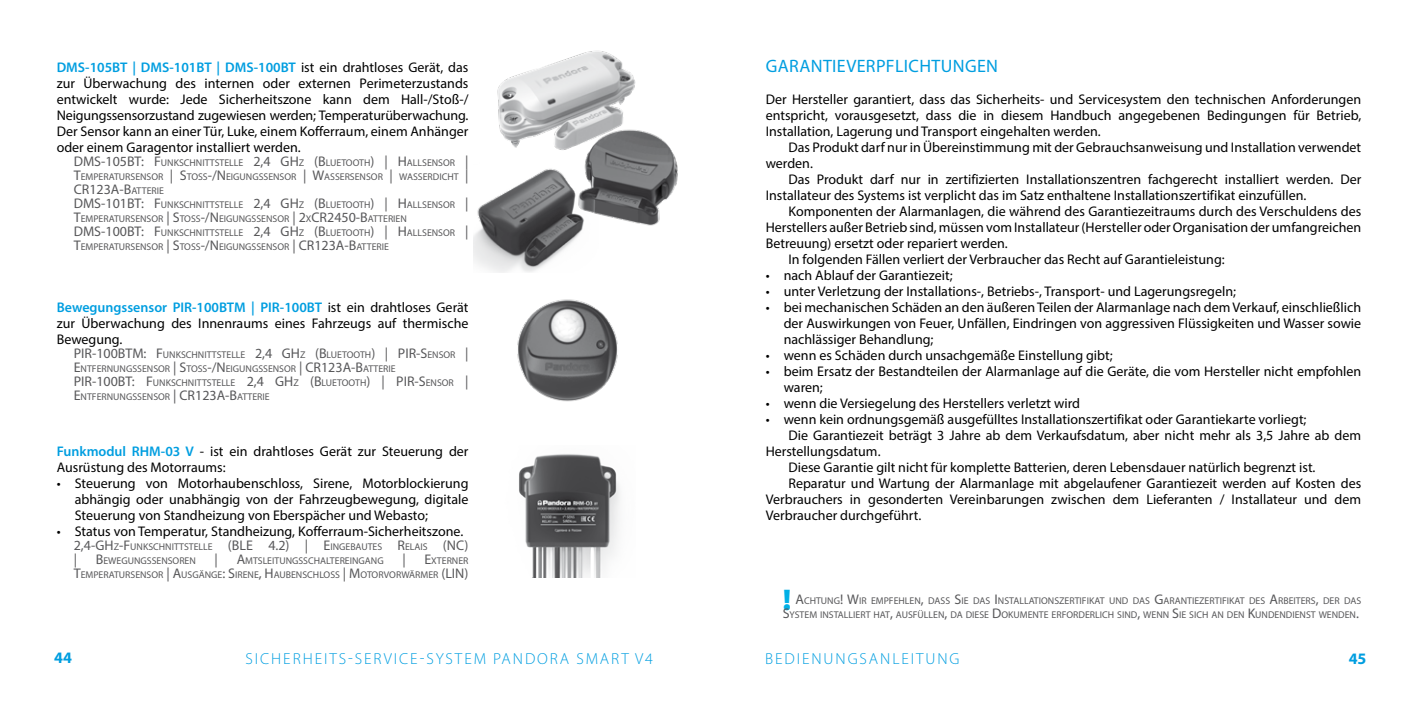
<style>
.page{position:relative;width:1418px;height:709px;background:#fff}
.page>*{position:absolute;margin:0;border:0;box-sizing:border-box;transform-origin:0 0}
.t1{font:18px "Myriad Pro";letter-spacing:.02em;color:#009ee0}
.t2{font:300 16px "Myriad Pro";letter-spacing:.12em;color:#009ee0}
.t3{font:700 16px "Myriad Pro";color:#009ee0}
.t4{font:14px/16px "Myriad Pro";color:#000;text-align:justify}
.t5{font:14px "Myriad Pro";color:#58585a}
.t6{font:9.8px/14px "Myriad Pro";color:#58585a}
.s1{font-weight:600;color:#009ee0}
.s2{font-size:14px}
.s3{font-size:9.8px}
.s4{font-weight:900;font-size:30px;color:#00b0e6}
</style>
<div class="page">
<img style="left:519px;top:454px;width:101px;height:123px">
<img style="left:473px;top:169px;width:95px;height:103px">
<img style="left:497px;top:50px;width:139px;height:100px">
<img style="left:568px;top:98px;width:110px;height:148px">
<img style="left:517px;top:299px;width:101px;height:103px">
<p class="t4" style="left:57px;top:59px;width:413px"><span class="s1">DMS-105BT | DMS-101BT | DMS-100BT</span> ist ein drahtloses Gerät, das zur Überwachung des internen oder externen Perimeterzustands entwickelt wurde: Jede Sicherheitszone kann dem Hall-/Stoß-/ Neigungssensorzustand zugewiesen werden; Temperaturüberwachung.<br>Der Sensor kann an einer Tür, Luke, einem Kofferraum, einem Anhänger oder einem Garagentor installiert werden.</p>
<p class="t6" style="left:74px;top:155px;width:396px"><span class="s2">DMS-105BT: F</span> UNKSCHNITTSTELLE <span class="s2">2,4 GH</span>Z <span class="s2">(B</span> LUETOOTH<span class="s2">) | H</span>ALLSENSOR <span class="s2">|<br>T</span>EMPERATURSENSOR <span class="s2">| S</span>TOSS<span class="s2">-/N</span> EIGUNGSSENSOR <span class="s2">| W</span>ASSERSENSOR <span class="s2">|</span> WASSERDICHT <span class="s2">|</span></p>
<p class="t5" style="left:74px;top:181px;width:92px">CR 123A-B<span class="s3">ATTERIE</span></p>
<p class="t6" style="left:74px;top:197px;width:396px"><span class="s2">DMS-101BT: F</span> UNKSCHNITTSTELLE <span class="s2">2,4 GH</span>Z <span class="s2">(B</span> LUETOOTH<span class="s2">) | H</span>ALLSENSOR <span class="s2">| T</span>EMPERATURSENSOR <span class="s2">| S</span>TOSS<span class="s2">-/N</span> EIGUNGSSENSOR <span class="s2">| 2</span>X<span class="s2">CR2450-B</span>ATTERIEN <span class="s2">DMS-100BT: F</span> UNKSCHNITTSTELLE <span class="s2">2,4 GH</span>Z <span class="s2">(B</span> LUETOOTH<span class="s2">) | H</span>ALLSENSOR <span class="s2">| T</span>EMPERATURSENSOR <span class="s2">| S</span>TOSS<span class="s2">-/N</span> EIGUNGSSENSOR <span class="s2">| CR123A-B</span>ATTERIE</p>
<p class="t4" style="left:57px;top:299px;width:413px"><span class="s1">Bewegungssensor PIR-100BTM | PIR-100BT</span> ist ein drahtloses Gerät zur Überwachung des Innenraums eines Fahrzeugs auf thermische Bewegung.</p>
<p class="t5" style="left:74px;top:344px;width:54px">PIR-100BTM</p>
<p class="t6" style="left:74px;top:347px;width:396px;text-indent:70px"><span class="s2">: F</span> UNKSCHNITTSTELLE <span class="s2">2,4 GH</span>Z <span class="s2">(B</span> LUETOOTH<span class="s2">) | PIR-S</span>ENSOR <span class="s2">| E</span>NTFERNUNGSSENSOR <span class="s2">| S</span>TOSS<span class="s2">-/N</span> EIGUNGSSENSOR <span class="s2">| CR123A-B</span>ATTERIE<br><span class="s2">PIR-100BT: F</span> UNKSCHNITTSTELLE <span class="s2">2,4 GH</span>Z <span class="s2">(B</span> LUETOOTH<span class="s2">) | PIR-S</span>ENSOR <span class="s2">| E</span>NTFERNUNGSSENSOR <span class="s2">| CR123A-B</span>ATTERIE</p>
<p class="t4" style="left:57px;top:443px;width:413px"><span class="s1">Funkmodul RHM-03 V</span> - ist ein drahtloses Gerät zur Steuerung der<br>Ausrüstung des Motorraums:</p>
<p class="t4" style="left:75px;top:475px;width:395px;text-indent:-18px">• Steuerung von Motorhaubenschloss, Sirene, Motorblockierung abhängig oder unabhängig von der Fahrzeugbewegung, digitale Steuerung von Standheizung von Eberspächer und Webasto;</p>
<p class="t4" style="left:57px;top:523px;width:408px">• Status von Temperatur, Standheizung, Kofferraum-Sicherheitszone.</p>
<p class="t6" style="left:74px;top:539px;width:166px"><span class="s2">2,4-GH</span>Z<span class="s2">-F</span> UNKSCHNITTSTELLE <span class="s2">(BLE</span></p>
<p class="t6" style="left:268px;top:539px;width:202px"><span class="s2">4.2) | E</span> INGEBAUTES <span class="s2">R</span>ELAIS <span class="s2">(NC)</span></p>
<p class="t5" style="left:74px;top:550px;width:5px">|</p>
<p class="t6" style="left:96px;top:553px;width:102px"><span class="s2">B</span>EWEGUNGSSENSOREN</p>
<p class="t5" style="left:215px;top:550px;width:5px">|</p>
<p class="t6" style="left:237px;top:553px;width:148px"><span class="s2">A</span>MTSLEITUNGSSCHALTEREINGANG</p>
<p class="t5" style="left:402px;top:550px;width:5px">|</p>
<p class="t6" style="left:74px;top:553px;width:396px;text-align:right"><span class="s2">E</span>XTERNER<br><span class="s2">T</span>EMPERATURSENSOR <span class="s2">| A</span>USGÄNGE<span class="s2">: S</span>IRENE<span class="s2">, H</span>AUBENSCHLOSS <span class="s2">| M</span>OTORVORWÄRMER <span class="s2">(LIN)</span></p>
<p class="t1" style="left:766px;top:55px;width:234px">GARANTIEVERPFLICHTUNGEN</p>
<p class="t4" style="left:765px;top:91px;width:597px">Der Hersteller garantiert, dass das Sicherheits- und Servicesystem den technischen Anforderungen entspricht, vorausgesetzt, dass die in diesem Handbuch angegebenen Bedingungen für Betrieb, Installation, Lagerung und Transport eingehalten werden.</p>
<p class="t4" style="left:765px;top:139px;width:597px;text-indent:23px">Das Produkt darf nur in Übereinstimmung mit der Gebrauchsanweisung und Installation verwendet werden.</p>
<p class="t4" style="left:765px;top:171px;width:597px;text-indent:23px">Das Produkt darf nur in zertifizierten Installationszentren fachgerecht installiert werden. Der<br>Installateur des Systems ist verplicht das im Satz enthaltene Installationszertifikat einzufüllen.</p>
<p class="t4" style="left:788px;top:203px;width:574px">Komponenten der Alarmanlagen, die während des Garantiezeitraums durch des Verschuldens des</p>
<p class="t4" style="left:765px;top:219px;width:597px">Herstellers außer Betrieb sind, müssen vom Installateur (Hersteller oder Organisation der umfangreichen</p>
<p class="t4" style="left:765px;top:235px;width:244px">Betreuung) ersetzt oder repariert werden.</p>
<p class="t4" style="left:788px;top:251px;width:438px">In folgenden Fällen verliert der Verbraucher das Recht auf Garantieleistung:</p>
<p class="t4" style="left:765px;top:267px;width:188px">• nach Ablauf der Garantiezeit;</p>
<p class="t4" style="left:765px;top:283px;width:472px">• unter Verletzung der Installations-, Betriebs-, Transport- und Lagerungsregeln;</p>
<p class="t4" style="left:783px;top:299px;width:579px;text-indent:-18px">• bei mechanischen Schäden an den äußeren Teilen der Alarmanlage nach dem Verkauf, einschließlich der Auswirkungen von Feuer, Unfällen, Eindringen von aggressiven Flüssigkeiten und Wasser sowie nachlässiger Behandlung;</p>
<p class="t4" style="left:765px;top:347px;width:348px">• wenn es Schäden durch unsachgemäße Einstellung gibt;</p>
<p class="t4" style="left:783px;top:363px;width:579px;text-indent:-18px">• beim Ersatz der Bestandteilen der Alarmanlage auf die Geräte, die vom Hersteller nicht empfohlen waren;</p>
<p class="t4" style="left:765px;top:395px;width:316px">• wenn die Versiegelung des Herstellers verletzt wird</p>
<p class="t4" style="left:765px;top:411px;width:542px">• wenn kein ordnungsgemäß ausgefülltes Installationszertifikat oder Garantiekarte vorliegt;</p>
<p class="t4" style="left:788px;top:427px;width:574px">Die Garantiezeit beträgt 3 Jahre ab dem Verkaufsdatum, aber nicht mehr als 3,5 Jahre ab dem</p>
<p class="t4" style="left:765px;top:443px;width:116px">Herstellungsdatum.</p>
<p class="t4" style="left:788px;top:459px;width:528px">Diese Garantie gilt nicht für komplette Batterien, deren Lebensdauer natürlich begrenzt ist.</p>
<p class="t4" style="left:788px;top:475px;width:574px">Reparatur und Wartung der Alarmanlage mit abgelaufener Garantiezeit werden auf Kosten des</p>
<p class="t4" style="left:765px;top:491px;width:597px">Verbrauchers in gesonderten Vereinbarungen zwischen dem Lieferanten / Installateur und dem</p>
<p class="t4" style="left:765px;top:507px;width:157px">Verbraucher durchgeführt.</p>
<p class="t6" style="left:782px;top:593px;width:580px"><span class="s4">!</span> <span class="s2">A</span>CHTUNG<span class="s2">! W</span>IR EMPFEHLEN<span class="s2">,</span> DASS <span class="s2">S</span>IE DAS <span class="s2">I</span> NSTALLATIONSZERTIFIKAT UND DAS <span class="s2">G</span>ARANTIEZERTIFIKAT DES <span class="s2">A</span>RBEITERS<span class="s2">,</span> DER DAS<br><span class="s2">S</span>YSTEM INSTALLIERT HAT<span class="s2">,</span> AUSFÜLLEN<span class="s2">,</span> DA DIESE <span class="s2">D</span>OKUMENTE ERFORDERLICH SIND<span class="s2">,</span> WENN <span class="s2">S</span>IE SICH AN DEN <span class="s2">K</span>UNDENDIENST WENDEN<span class="s2">.</span></p>
<p class="t3" style="left:54px;top:647px;width:19px">44</p>
<p class="t2" style="left:245px;top:649px;width:409px">SICHERHEITS-SERVICE-SYSTEM PANDORA SMART V4</p>
<p class="t2" style="left:765px;top:649px;width:196px">BEDIENUNGSANLEITUNG</p>
<p class="t3" style="left:1348px;top:647px;width:19px">45</p>
</div>
